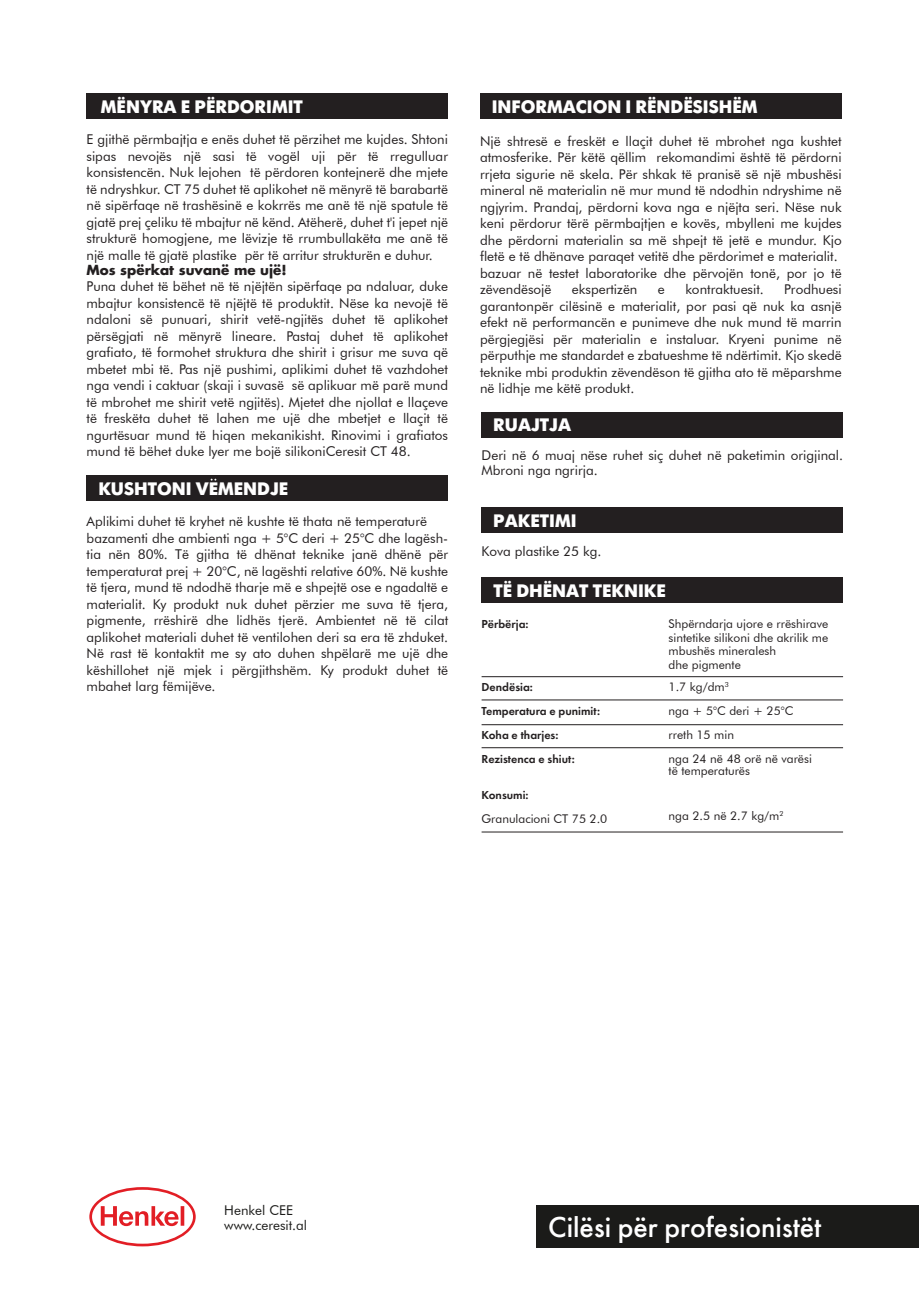
<style>
.page{position:relative;width:919px;height:1289px;background:#fff}
.page>*{position:absolute;margin:0;border:0;box-sizing:border-box;transform-origin:0 0}
.t1{font:28.5px "Futura Futuris";color:#fff}
.t2{font:700 18px "Futura Futuris";color:#fff}
.t3{font:13.5px/16.5px "Futura BT";color:#231f20;text-align:justify}
.t4{font:13.5px/15px "Futura BT";color:#1b1b19}
.t5{font:700 13.5px "Futura";color:#231f20}
.t6{font:12px/13.5px "Futura BT";color:#231f20}
.t7{font:600 12px/24px "Futura PT";color:#231f20}
</style>
<div class="page">
<div style="left:480px;top:93px;width:361px;height:26px;background:#231f20"></div>
<div style="left:481px;top:577px;width:362px;height:25px;background:#231f20"></div>
<div style="left:86px;top:475px;width:362px;height:26px;background:#231f20"></div>
<div style="left:86px;top:93px;width:362px;height:25px;background:#231f20"></div>
<div style="left:481px;top:412px;width:362px;height:25px;background:#231f20"></div>
<div style="left:481px;top:507px;width:362px;height:25px;background:#231f20"></div>
<hr style="left:481px;top:676px;width:362px;height:1px;background:#231f20">
<hr style="left:481px;top:699px;width:362px;height:1px;background:#231f20">
<hr style="left:481px;top:724px;width:362px;height:1px;background:#231f20">
<hr style="left:481px;top:747px;width:362px;height:1px;background:#231f20">
<hr style="left:481px;top:831px;width:362px;height:1px;background:#231f20">
<div style="left:535px;top:1204px;width:383px;height:43px;background:#1b1b19"></div>
<svg style="left:89px;top:1187px;width:107px;height:59px"></svg>
<h2 class="t2" style="left:101px;top:96px;width:203px">MËNYRA E PËRDORIMIT</h2>
<p class="t3" style="left:86px;top:131px;width:363px">E gjithë përmbajtja e enës duhet të përzihet me kujdes. Shtoni sipas nevojës një sasi të vogël uji për të rregulluar konsistencën. Nuk lejohen të përdoren kontejnerë dhe mjete të ndryshkur. CT 75 duhet të aplikohet në mënyrë të barabartë në sipërfaqe në trashësinë e kokrrës me anë të një spatule të gjatë prej çeliku të mbajtur në kënd. Atëherë, duhet t'i jepet një strukturë homogjene, me lëvizje të rrumbullakëta me anë të një malle të gjatë plastike për të arritur strukturën e duhur.</p>
<p class="t5" style="left:86px;top:260px;width:202px">Mos spërkat suvanë me ujë!</p>
<p class="t3" style="left:86px;top:278px;width:363px">Puna duhet të bëhet në të njëjtën sipërfaqe pa ndaluar, duke mbajtur konsistencë të njëjtë të produktit. Nëse ka nevojë të ndaloni së punuari, shirit vetë-ngjitës duhet të aplikohet përsëgjati në mënyrë lineare. Pastaj duhet të aplikohet grafiato, të formohet struktura dhe shirit i grisur me suva që mbetet mbi të. Pas një pushimi, aplikimi duhet të vazhdohet nga vendi i caktuar (skaji i suvasë së aplikuar më parë mund të mbrohet me shirit vetë ngjitës). Mjetet dhe njollat e llaçeve të freskëta duhet të lahen me ujë dhe mbetjet e llaçit të ngurtësuar mund të hiqen mekanikisht. Rinovimi i grafiatos mund të bëhet duke lyer me bojë silikoniCeresit CT 48.</p>
<h2 class="t2" style="left:98px;top:478px;width:191px">KUSHTONI VEMENDJE</h2>
<p class="t3" style="left:87px;top:513px;width:363px;text-align:left">Aplikimi duhet të kryhet në kushte të thata në temperaturë bazamenti dhe ambienti nga + 5°C deri + 25°C dhe lagësh&shy;tia nën 80%. Të gjitha të dhënat teknike janë dhënë për temperaturat prej + 20°C, në lagështi relative 60%. Në kushte të tjera, mund të ndodhë tharje më e shpejtë ose e ngadaltë e materialit. Ky produkt nuk duhet përzier me suva të tjera, pigmente, rrëshirë dhe lidhës tjerë. Ambientet në të cilat aplikohet materiali duhet të ventilohen deri sa era të zhduket.<br>Në rast të kontaktit me sy ato duhen shpëlarë me ujë dhe këshillohet një mjek i përgjithshëm. Ky produkt duhet të mbahet larg fëmijëve.</p>
<h2 class="t2" style="left:492px;top:96px;width:267px">INFORMACION I RËNDËSISHËM</h2>
<p class="t3" style="left:480px;top:132px;width:363px;text-align:left">Një shtresë e freskët e llaçit duhet të mbrohet nga kushtet atmosferike. Për këtë qëllim rekomandimi është të përdorni rrjeta sigurie në skela. Për shkak të pranisë së një mbushësi mineral në materialin në mur mund të ndodhin ndryshime në ngjyrim. Prandaj, përdorni kova nga e njëjta seri. Nëse nuk keni përdorur tërë përmbajtjen e kovës, mbylleni me kujdes dhe përdorni materialin sa më shpejt të jetë e mundur. Kjo fletë e të dhënave paraqet vetitë dhe përdorimet e materialit. bazuar në testet laboratorike dhe përvojën tonë, por jo të zëvendësojë</p>
<p class="t3" style="left:480px;top:281px;width:363px;text-indent:304px">Prodhuesi garantonpër cilësinë e materialit, por pasi që nuk ka asnjë efekt në performancën e punimeve dhe nuk mund të marrin përgjegjësi për materialin e instaluar. Kryeni punime në përputhje me standardet e zbatueshme të ndërtimit. Kjo skedë teknike mbi produktin zëvendëson të gjitha ato të mëparshme në lidhje me këtë produkt.</p>
<p class="t3" style="left:572px;top:281px;width:67px">ekspertizën</p>
<p class="t3" style="left:658px;top:281px;width:8px">e</p>
<p class="t3" style="left:685px;top:281px;width:80px">kontraktuesit.</p>
<h2 class="t2" style="left:493px;top:414px;width:79px">RUAJTJA</h2>
<p class="t3" style="left:481px;top:447px;width:363px;line-height:15px">Deri në 6 muaj nëse ruhet siç duhet në paketimin origjinal.<br>Mbroni nga ngrirja.</p>
<h2 class="t2" style="left:493px;top:509px;width:85px">PAKETIMI</h2>
<p class="t3" style="left:481px;top:543px;width:121px">Kova plastike 25 kg.</p>
<h2 class="t2" style="left:493px;top:579px;width:174px">TË DHËNAT TEKNIKE</h2>
<p class="t7" style="left:481px;top:611px;width:49px">Përbërja:</p>
<p class="t7" style="left:481px;top:674px;width:120px">Dendësia:<br>Temperatura e punimit:<br>Koha e tharjes:<br>Rezistenca e shiut:</p>
<p class="t7" style="left:481px;top:782px;width:49px">Konsumi:</p>
<p class="t6" style="left:481px;top:811px;width:127px">Granulacioni CT 75 2.0</p>
<p class="t6" style="left:668px;top:617px;width:161px">Shpërndarja ujore e rrëshirave sintetike silikoni dhe akrilik me mbushës mineralesh<br>dhe pigmente</p>
<p class="t6" style="left:668px;top:674px;width:145px;line-height:24px">1.7 kg/dm<sup>3<br></sup>nga + 5°C deri + 25°C rreth 15 min<br>nga 24 në 48 orë në varësi</p>
<p class="t6" style="left:668px;top:764px;width:83px">të temperaturës</p>
<p class="t6" style="left:668px;top:809px;width:116px">nga 2.5 në 2.7 kg/m<sup>2</sup></p>
<p class="t4" style="left:224px;top:1202px;width:84px">Henkel CEE www.ceresit.al</p>
<h1 class="t1" style="left:548px;top:1208px;width:275px">Cilësi për profesionistët</h1>
</div>
